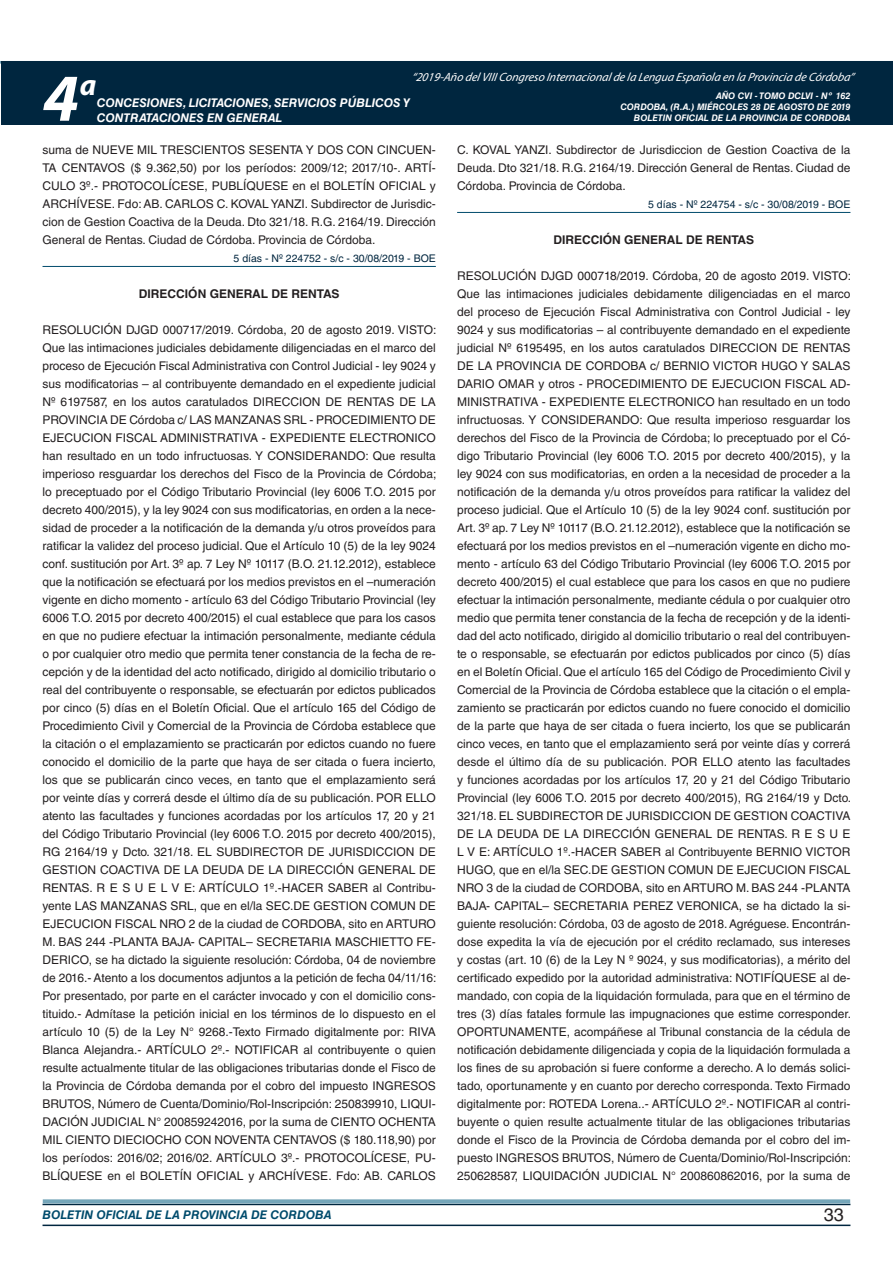
<style>
.page{position:relative;width:893px;height:1263px;background:#fff}
.page>*{position:absolute;margin:0;border:0;box-sizing:border-box;transform-origin:0 0}
.t1{font:italic 700 67.5px "Myriad Pro";color:#fff}
.t2{font:italic 700 30px "Myriad Pro";color:#fff}
.t3{font:18px "Helvetica LT Std";color:#231f20}
.t4{font:12px/18px "Helvetica LT Std";color:#231f20;text-align:justify}
.t5{font:italic 12px "Myriad Pro";color:#fff}
.t6{font:italic 700 12px/14.4px "Helvetica LT Std";color:#fff}
.t7{font:700 12px "Helvetica LT Std";color:#231f20}
.t8{font:italic 700 12px "Helvetica LT Std";color:#004b6c}
.t9{font:10.5px "Helvetica LT Std";color:#00263f}
.t10{font:italic 700 9px/10.8px "Helvetica LT Std";color:#fff;text-align:right}
</style>
<div class="page">
<hr style="left:43px;top:1224px;width:807px;height:2px;background:#00263f">
<div style="left:42px;top:1198px;width:809px;height:8px;background:#fff;opacity:.75"></div>
<div style="left:1px;top:61px;width:892px;height:64px;background:#00263f"></div>
<hr style="left:43px;top:266px;width:393px;height:1px;background:#004b6c">
<hr style="left:457px;top:212px;width:393px;height:1px;background:#004b6c">
<p class="t5" style="left:412px;top:70px;width:444px">“2019-Año delVIIICongreso Internacionalde la Lengua Esp añola en la Provincia de Córdoba”</p>
<h1 class="t1" style="left:43px;top:54px;width:38px">4</h1>
<h2 class="t2" style="left:80px;top:66px;width:18px">a</h2>
<p class="t10" style="left:620px;top:91px;width:232px">AÑO CVI - TOMO DCLVI - Nº 162<br>CORDOBA, (R.A.) MIÉRCOLES 28 DE AGOSTO DE 2019</p>
<p class="t6" style="left:97px;top:96px;width:315px">CONCESIONES, LICITACIONES, SERVICIOS PÚBLICOS Y<br>CONTRATACIONES EN GENERAL</p>
<p class="t10" style="left:634px;top:112px;width:218px">BOLETIN OFICIAL DE LA PROVINCIA DE CORDOBA</p>
<p class="t4" style="left:43px;top:141px;width:395px">suma de NUEVE MIL TRESCIENTOS SESENTA Y DOS CON CINCUEN-TA CENTAVOS ($ 9.362,50) por los períodos: 2009/12; 2017/10-. ARTÍ-CULO 3º.- PROTOCOLÍCESE, PUBLÍQUESE en el BOLETÍN OFICIAL y ARCHÍVESE. Fdo: AB. CARLOS C. KOVAL YANZI. Subdirector de Jurisdic&shy;cion de Gestion Coactiva de la Deuda. Dto 321/18. R.G. 2164/19. Dirección General de Rentas. Ciudad de Córdoba. Provincia de Córdoba.</p>
<p class="t9" style="left:234px;top:252px;width:204px">5 días - Nº 224752 - s/c - 30/08/2019 - BOE</p>
<p class="t7" style="left:139px;top:286px;width:202px">DIRECCIÓN GENERAL DE RENTAS</p>
<p class="t4" style="left:43px;top:321px;width:395px">RESOLUCIÓN DJGD 000717/2019. Córdoba, 20 de agosto 2019. VISTO:<br>Que las intimaciones judiciales debidamente diligenciadas en el marco del proceso de Ejecución Fiscal Administrativa con Control Judicial - ley 9024 y sus modificatorias – al contribuyente demandado en el expediente judicial Nº 6197587, en los autos caratulados DIRECCION DE RENTAS DE LA PROVINCIA DE Córdoba c/ LAS MANZANAS SRL - PROCEDIMIENTO DE EJECUCION FISCAL ADMINISTRATIVA - EXPEDIENTE ELECTRONICO han resultado en un todo infructuosas. Y CONSIDERANDO: Que resulta imperioso resguardar los derechos del Fisco de la Provincia de Córdoba; lo preceptuado por el Código Tributario Provincial (ley 6006 T.O. 2015 por decreto 400/2015), y la ley 9024 con sus modificatorias, en orden a la nece&shy;sidad de proceder a la notificación de la demanda y/u otros proveídos para ratificar la validez del proceso judicial. Que el Artículo 10 (5) de la ley 9024 conf. sustitución por Art. 3º ap. 7 Ley Nº 10117 (B.O. 21.12.2012), establece que la notificación se efectuará por los medios previstos en el –numeración vigente en dicho momento - artículo 63 del Código Tributario Provincial (ley 6006 T.O. 2015 por decreto 400/2015) el cual establece que para los casos en que no pudiere efectuar la intimación personalmente, mediante cédula o por cualquier otro medio que permita tener constancia de la fecha de re&shy;cepción y de la identidad del acto notificado, dirigido al domicilio tributario o real del contribuyente o responsable, se efectuarán por edictos publicados por cinco (5) días en el Boletín Oficial. Que el artículo 165 del Código de Procedimiento Civil y Comercial de la Provincia de Córdoba establece que la citación o el emplazamiento se practicarán por edictos cuando no fuere conocido el domicilio de la parte que haya de ser citada o fuera incierto, los que se publicarán cinco veces, en tanto que el emplazamiento será por veinte días y correrá desde el último día de su publicación. POR ELLO atento las facultades y funciones acordadas por los artículos 17, 20 y 21 del Código Tributario Provincial (ley 6006 T.O. 2015 por decreto 400/2015), RG 2164/19 y Dcto. 321/18. EL SUBDIRECTOR DE JURISDICCION DE GESTION COACTIVA DE LA DEUDA DE LA DIRECCIÓN GENERAL DE RENTAS. R E S U E L V E: ARTÍCULO 1º.-HACER SABER al Contribu&shy;yente LAS MANZANAS SRL, que en el/la SEC.DE GESTION COMUN DE EJECUCION FISCAL NRO 2 de la ciudad de CORDOBA, sito en ARTURO M. BAS 244 -PLANTA BAJA- CAPITAL– SECRETARIA MASCHIETTO FE-DERICO, se ha dictado la siguiente resolución: Córdoba, 04 de noviembre de 2016.- Atento a los documentos adjuntos a la petición de fecha 04/11/16:<br>Por presentado, por parte en el carácter invocado y con el domicilio cons&shy;tituido.- Admítase la petición inicial en los términos de lo dispuesto en el artículo 10 (5) de la Ley N° 9268.-Texto Firmado digitalmente por: RIVA Blanca Alejandra.- ARTÍCULO 2º.- NOTIFICAR al contribuyente o quien resulte actualmente titular de las obligaciones tributarias donde el Fisco de la Provincia de Córdoba demanda por el cobro del impuesto INGRESOS BRUTOS, Número de Cuenta/Dominio/Rol-Inscripción: 250839910, LIQUI-DACIÓN JUDICIAL N° 200859242016, por la suma de CIENTO OCHENTA MIL CIENTO DIECIOCHO CON NOVENTA CENTAVOS ($ 180.118,90) por los períodos: 2016/02; 2016/02. ARTÍCULO 3º.- PROTOCOLÍCESE, PU-BLÍQUESE en el BOLETÍN OFICIAL y ARCHÍVESE. Fdo: AB. CARLOS</p>
<p class="t4" style="left:457px;top:141px;width:395px">C. KOVAL YANZI. Subdirector de Jurisdiccion de Gestion Coactiva de la Deuda. Dto 321/18. R.G. 2164/19. Dirección General de Rentas. Ciudad de Córdoba. Provincia de Córdoba.</p>
<p class="t9" style="left:648px;top:198px;width:204px">5 días - Nº 224754 - s/c - 30/08/2019 - BOE</p>
<p class="t7" style="left:554px;top:232px;width:202px">DIRECCIÓN GENERAL DE RENTAS</p>
<p class="t4" style="left:457px;top:267px;width:396px">RESOLUCIÓN DJGD 000718/2019. Córdoba, 20 de agosto 2019. VISTO:<br>Que las intimaciones judiciales debidamente diligenciadas en el marco del proceso de Ejecución Fiscal Administrativa con Control Judicial - ley 9024 y sus modificatorias – al contribuyente demandado en el expediente judicial Nº 6195495, en los autos caratulados DIRECCION DE RENTAS DE LA PROVINCIA DE CORDOBA c/ BERNIO VICTOR HUGO Y SALAS DARIO OMAR y otros - PROCEDIMIENTO DE EJECUCION FISCAL AD-MINISTRATIVA - EXPEDIENTE ELECTRONICO han resultado en un todo infructuosas. Y CONSIDERANDO: Que resulta imperioso resguardar los derechos del Fisco de la Provincia de Córdoba; lo preceptuado por el Có&shy;digo Tributario Provincial (ley 6006 T.O. 2015 por decreto 400/2015), y la ley 9024 con sus modificatorias, en orden a la necesidad de proceder a la notificación de la demanda y/u otros proveídos para ratificar la validez del proceso judicial. Que el Artículo 10 (5) de la ley 9024 conf. sustitución por Art. 3º ap. 7 Ley Nº 10117 (B.O. 21.12.2012), establece que la notificación se efectuará por los medios previstos en el –numeración vigente en dicho mo&shy;mento - artículo 63 del Código Tributario Provincial (ley 6006 T.O. 2015 por decreto 400/2015) el cual establece que para los casos en que no pudiere efectuar la intimación personalmente, mediante cédula o por cualquier otro medio que permita tener constancia de la fecha de recepción y de la identi&shy;dad del acto notificado, dirigido al domicilio tributario o real del contribuyen&shy;te o responsable, se efectuarán por edictos publicados por cinco (5) días en el Boletín Oficial. Que el artículo 165 del Código de Procedimiento Civil y Comercial de la Provincia de Córdoba establece que la citación o el empla&shy;zamiento se practicarán por edictos cuando no fuere conocido el domicilio de la parte que haya de ser citada o fuera incierto, los que se publicarán cinco veces, en tanto que el emplazamiento será por veinte días y correrá desde el último día de su publicación. POR ELLO atento las facultades y funciones acordadas por los artículos 17, 20 y 21 del Código Tributario Provincial (ley 6006 T.O. 2015 por decreto 400/2015), RG 2164/19 y Dcto.<br>321/18. EL SUBDIRECTOR DE JURISDICCION DE GESTION COACTIVA DE LA DEUDA DE LA DIRECCIÓN GENERAL DE RENTAS. R E S U E L V E: ARTÍCULO 1º.-HACER SABER al Contribuyente BERNIO VICTOR HUGO, que en el/la SEC.DE GESTION COMUN DE EJECUCION FISCAL NRO 3 de la ciudad de CORDOBA, sito en ARTURO M. BAS 244 -PLANTA BAJA- CAPITAL– SECRETARIA PEREZ VERONICA, se ha dictado la si&shy;guiente resolución: Córdoba, 03 de agosto de 2018. Agréguese. Encontrán&shy;dose expedita la vía de ejecución por el crédito reclamado, sus intereses y costas (art. 10 (6) de la Ley N º 9024, y sus modificatorias), a mérito del certificado expedido por la autoridad administrativa: NOTIFÍQUESE al de&shy;mandado, con copia de la liquidación formulada, para que en el término de tres (3) días fatales formule las impugnaciones que estime corresponder.<br>OPORTUNAMENTE, acompáñese al Tribunal constancia de la cédula de notificación debidamente diligenciada y copia de la liquidación formulada a los fines de su aprobación si fuere conforme a derecho. A lo demás solici&shy;tado, oportunamente y en cuanto por derecho corresponda. Texto Firmado digitalmente por: ROTEDA Lorena..- ARTÍCULO 2º.- NOTIFICAR al contri&shy;buyente o quien resulte actualmente titular de las obligaciones tributarias donde el Fisco de la Provincia de Córdoba demanda por el cobro del im&shy;puesto INGRESOS BRUTOS, Número de Cuenta/Dominio/Rol-Inscripción:<br>250628587, LIQUIDACIÓN JUDICIAL N° 200860862016, por la suma de</p>
<p class="t8" style="left:43px;top:1208px;width:290px">BOLETIN OFICIAL DE LA PROVINCIA DE CORDOBA</p>
<h3 class="t3" style="left:824px;top:1204px;width:22px">33</h3>
</div>
